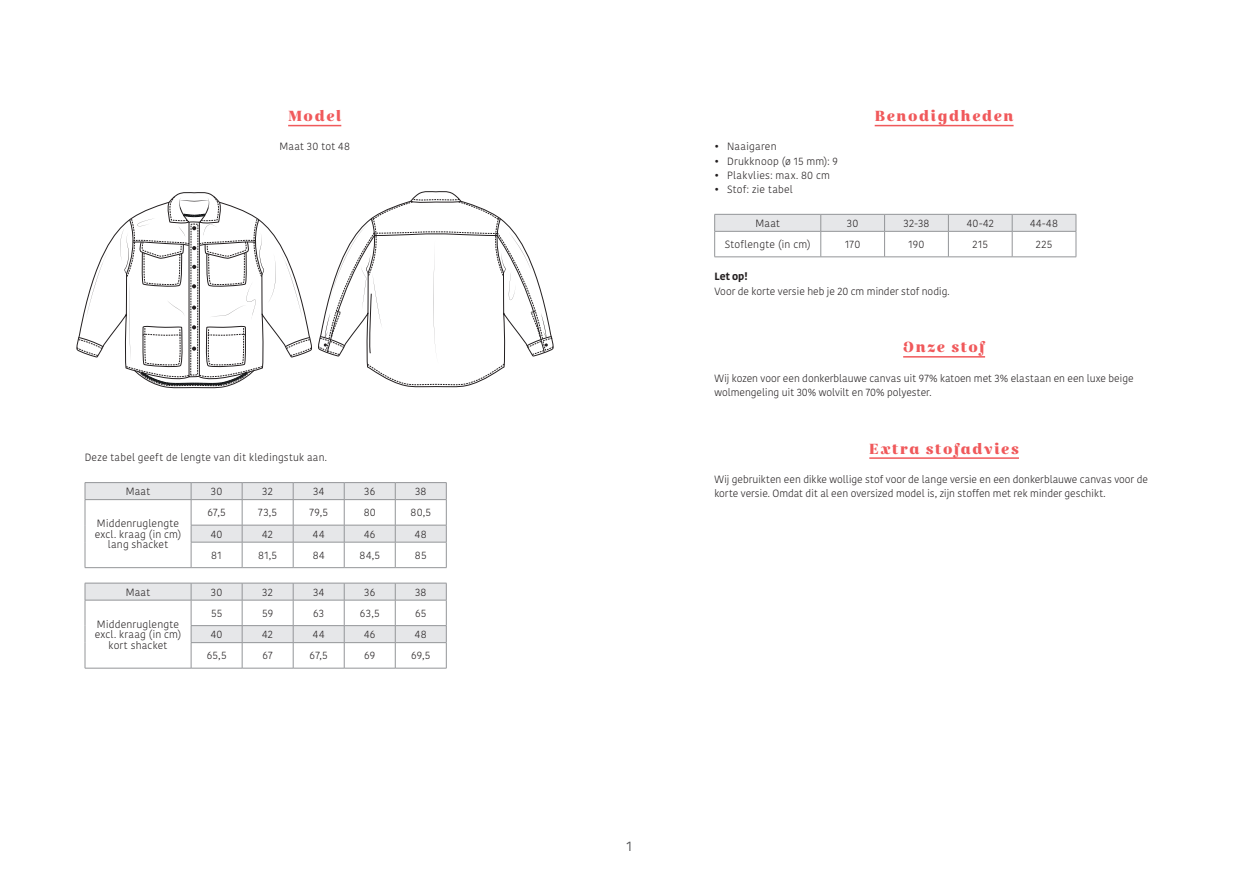
<style>
.page{position:relative;width:1259px;height:893px;background:#fff}
.page>*{position:absolute;margin:0;border:0;box-sizing:border-box;transform-origin:0 0}
.t1{font:800 15px "Gabriela Alt";letter-spacing:.105em;color:#f0595b}
.t2{font:13.5px "Kohinoor";color:#57585a}
.t3{font:300 10.5px/10.5px "Kohinoor";letter-spacing:.005em;color:#231f20}
.t4{font:700 10.5px "Kohinoor";color:#231f20}
</style>
<div class="page">
<hr style="left:874px;top:125px;width:139px;height:1px;background:#f0595b">
<hr style="left:903px;top:356px;width:82px;height:2px;background:#f0595b">
<hr style="left:869px;top:457px;width:150px;height:2px;background:#f0595b">
<svg style="left:714px;top:214px;width:362px;height:43px"></svg>
<hr style="left:714px;top:257px;width:107px;height:1px;background:#939598">
<hr style="left:821px;top:257px;width:63px;height:1px;background:#939598">
<hr style="left:884px;top:257px;width:64px;height:1px;background:#939598">
<hr style="left:948px;top:257px;width:64px;height:1px;background:#939598">
<hr style="left:1012px;top:257px;width:64px;height:1px;background:#939598">
<hr style="left:85px;top:482px;width:106px;height:1px;background:#939598">
<hr style="left:191px;top:482px;width:51px;height:1px;background:#939598">
<hr style="left:242px;top:482px;width:51px;height:1px;background:#939598">
<hr style="left:293px;top:482px;width:51px;height:1px;background:#939598">
<hr style="left:344px;top:482px;width:51px;height:1px;background:#939598">
<hr style="left:395px;top:482px;width:51px;height:1px;background:#939598">
<hr style="left:191px;top:567px;width:51px;height:1px;background:#939598">
<hr style="left:242px;top:567px;width:51px;height:1px;background:#939598">
<hr style="left:293px;top:567px;width:51px;height:1px;background:#939598">
<hr style="left:344px;top:567px;width:51px;height:1px;background:#939598">
<hr style="left:395px;top:567px;width:51px;height:1px;background:#939598">
<svg style="left:85px;top:483px;width:362px;height:84px"></svg>
<hr style="left:85px;top:567px;width:106px;height:1px;background:#939598">
<hr style="left:191px;top:668px;width:51px;height:1px;background:#939598">
<hr style="left:242px;top:668px;width:51px;height:1px;background:#939598">
<hr style="left:293px;top:668px;width:51px;height:1px;background:#939598">
<hr style="left:344px;top:668px;width:51px;height:1px;background:#939598">
<hr style="left:395px;top:668px;width:51px;height:1px;background:#939598">
<svg style="left:85px;top:583px;width:362px;height:85px"></svg>
<hr style="left:85px;top:668px;width:106px;height:1px;background:#939598">
<hr style="left:288px;top:125px;width:53px;height:1px;background:#f0595b">
<svg style="left:76px;top:337px;width:28px;height:19px"></svg>
<svg style="left:86px;top:252px;width:20px;height:62px"></svg>
<svg style="left:120px;top:192px;width:192px;height:197px"></svg>
<svg style="left:405px;top:191px;width:62px;height:197px"></svg>
<svg style="left:318px;top:199px;width:236px;height:187px"></svg>
<h1 class="t1" style="left:288px;top:107px;width:55px">Model</h1>
<p class="t3" style="left:279px;top:142px;width:72px">Maat 30 tot 48</p>
<p class="t3" style="left:85px;top:453px;width:244px">Deze tabel geeft de lengte van dit kledingstuk aan.</p>
<p class="t3" style="left:126px;top:486px;width:26px">Maat</p>
<p class="t3" style="left:211px;top:486px;width:13px">30</p>
<p class="t3" style="left:262px;top:486px;width:12px">32</p>
<p class="t3" style="left:313px;top:486px;width:13px">34</p>
<p class="t3" style="left:364px;top:486px;width:13px">36</p>
<p class="t3" style="left:415px;top:486px;width:13px">38</p>
<p class="t3" style="left:95px;top:518px;width:88px;text-align:center">Middenruglengte excl. kraag (in cm) lang shacket</p>
<p class="t3" style="left:207px;top:508px;width:20px">67,5</p>
<p class="t3" style="left:258px;top:508px;width:20px">73,5</p>
<p class="t3" style="left:309px;top:508px;width:20px">79,5</p>
<p class="t3" style="left:364px;top:508px;width:14px">80</p>
<p class="t3" style="left:410px;top:508px;width:22px">80,5</p>
<p class="t3" style="left:211px;top:529px;width:13px">40</p>
<p class="t3" style="left:262px;top:529px;width:12px">42</p>
<p class="t3" style="left:313px;top:529px;width:13px">44</p>
<p class="t3" style="left:364px;top:529px;width:13px">46</p>
<p class="t3" style="left:415px;top:529px;width:13px">48</p>
<p class="t3" style="left:211px;top:550px;width:12px">81</p>
<p class="t3" style="left:258px;top:550px;width:20px">81,5</p>
<p class="t3" style="left:313px;top:550px;width:13px">84</p>
<p class="t3" style="left:360px;top:550px;width:22px">84,5</p>
<p class="t3" style="left:415px;top:550px;width:13px">85</p>
<p class="t3" style="left:126px;top:587px;width:26px">Maat</p>
<p class="t3" style="left:211px;top:587px;width:13px">30</p>
<p class="t3" style="left:262px;top:587px;width:12px">32</p>
<p class="t3" style="left:313px;top:587px;width:13px">34</p>
<p class="t3" style="left:364px;top:587px;width:13px">36</p>
<p class="t3" style="left:415px;top:587px;width:13px">38</p>
<p class="t3" style="left:95px;top:619px;width:88px;text-align:center">Middenruglengte excl. kraag (in cm) kort shacket</p>
<p class="t3" style="left:211px;top:608px;width:13px">55</p>
<p class="t3" style="left:262px;top:608px;width:13px">59</p>
<p class="t3" style="left:313px;top:608px;width:13px">63</p>
<p class="t3" style="left:360px;top:608px;width:21px">63,5</p>
<p class="t3" style="left:415px;top:608px;width:13px">65</p>
<p class="t3" style="left:211px;top:629px;width:13px">40</p>
<p class="t3" style="left:262px;top:629px;width:12px">42</p>
<p class="t3" style="left:313px;top:629px;width:13px">44</p>
<p class="t3" style="left:364px;top:629px;width:13px">46</p>
<p class="t3" style="left:415px;top:629px;width:13px">48</p>
<p class="t3" style="left:207px;top:651px;width:21px">65,5</p>
<p class="t3" style="left:262px;top:651px;width:12px">67</p>
<p class="t3" style="left:310px;top:651px;width:20px">67,5</p>
<p class="t3" style="left:364px;top:651px;width:13px">69</p>
<p class="t3" style="left:411px;top:651px;width:21px">69,5</p>
<h1 class="t1" style="left:874px;top:107px;width:140px">Benodigdheden</h1>
<p class="t3" style="left:714px;top:142px;width:64px">• Naaigaren</p>
<p class="t3" style="left:714px;top:156px;width:125px">• Drukknoop (ø 15 mm): 9</p>
<p class="t3" style="left:714px;top:170px;width:117px">• Plakvlies: max. 80 cm</p>
<p class="t3" style="left:714px;top:184px;width:80px">• Stof: zie tabel</p>
<p class="t3" style="left:755px;top:218px;width:26px">Maat</p>
<p class="t3" style="left:847px;top:218px;width:13px">30</p>
<p class="t3" style="left:903px;top:218px;width:27px">32‑38</p>
<p class="t3" style="left:966px;top:218px;width:29px">40‑42</p>
<p class="t3" style="left:1030px;top:218px;width:29px">44‑48</p>
<p class="t3" style="left:725px;top:239px;width:87px">Stoflengte (in cm)</p>
<p class="t3" style="left:845px;top:239px;width:17px">170</p>
<p class="t3" style="left:908px;top:239px;width:18px">190</p>
<p class="t3" style="left:972px;top:239px;width:17px">215</p>
<p class="t3" style="left:1036px;top:239px;width:18px">225</p>
<p class="t4" style="left:714px;top:270px;width:35px">Let op!</p>
<p class="t3" style="left:714px;top:286px;width:237px">Voor de korte versie heb je 20 cm minder stof nodig.</p>
<h1 class="t1" style="left:903px;top:338px;width:83px">Onze stof</h1>
<p class="t3" style="left:714px;top:371px;width:421px;line-height:14.2px">Wij kozen voor een donkerblauwe canvas uit 97% katoen met 3% elastaan en een luxe beige wolmengeling uit 30% wolvilt en 70% polyester.</p>
<h1 class="t1" style="left:869px;top:439px;width:151px">Extra stofadvies</h1>
<p class="t3" style="left:714px;top:472px;width:435px;line-height:14.2px">Wij gebruikten een dikke wollige stof voor de lange versie en een donkerblauwe canvas voor de korte versie. Omdat dit al een oversized model is, zijn stoffen met rek minder geschikt.</p>
<p class="t2" style="left:626px;top:837px;width:7px">1</p>
</div>
